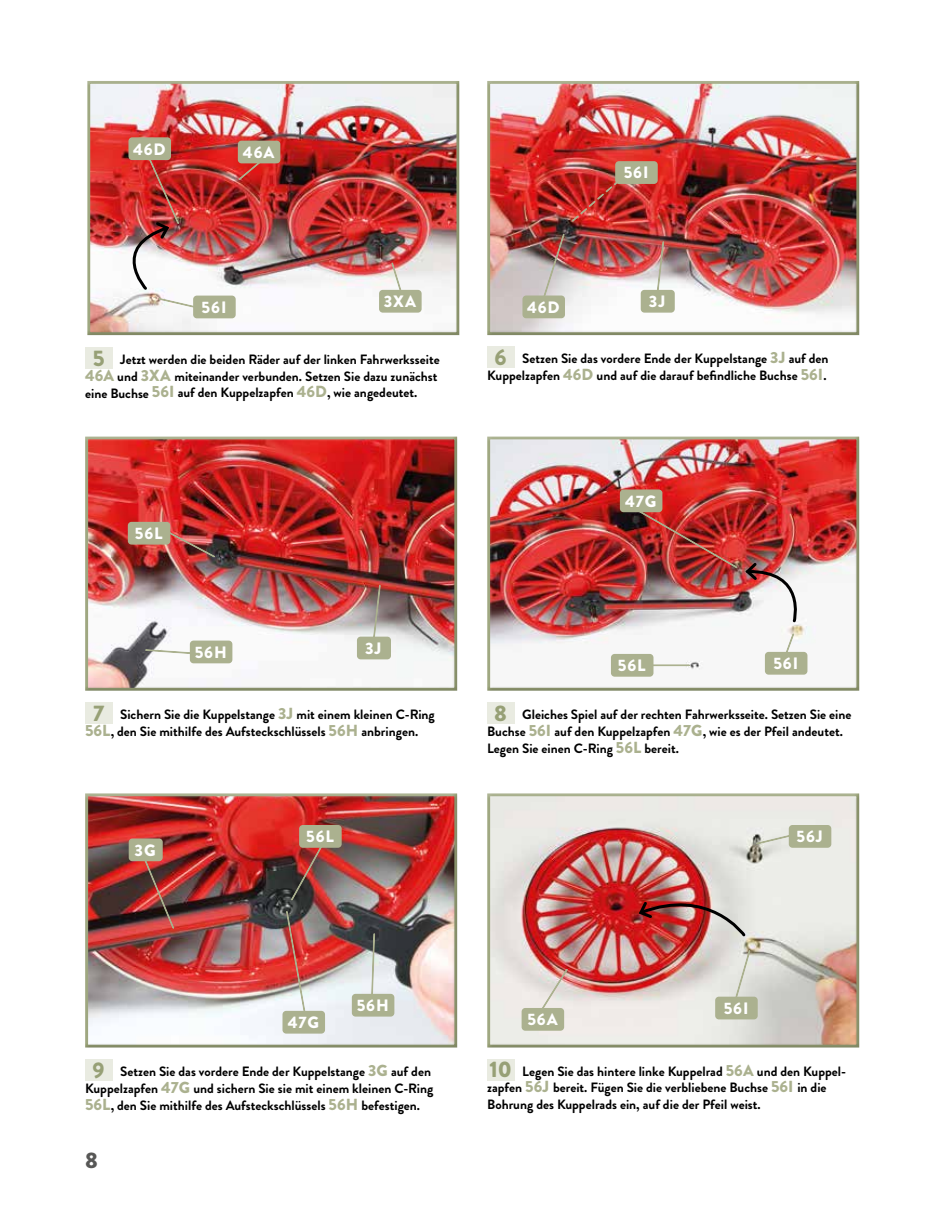
<style>
.page{position:relative;width:936px;height:1212px;background:#fff}
.page>*{position:absolute;margin:0;border:0;box-sizing:border-box;transform-origin:0 0}
.t1{font:900 22.5px "Brandon Grotesque";color:#575756}
.t2{font:900 16.5px "Brandon Grotesque";letter-spacing:.055em;color:#fff}
.t3{font:700 13.5px/17px "Brandon Grotesque";color:#000}
.s1{font-weight:900;font-size:22.5px;color:#97a076}
.s2{font-weight:900;font-size:16.05px;color:#abb18f}
</style>
<div class="page">
<div style="left:486px;top:81px;width:375px;height:255px;background:#000;opacity:.15"></div>
<div style="left:87px;top:80px;width:375px;height:256px;background:#000;opacity:.15"></div>
<div style="left:85px;top:347px;width:27px;height:21px;background:#e9ebe1"></div>
<div style="left:487px;top:346px;width:27px;height:22px;background:#e9ebe1"></div>
<div style="left:129px;top:138px;width:41px;height:21px;background:#abb18f;border-radius:3px"></div>
<div style="left:128px;top:137px;width:43px;height:23px;border:2px solid #abb18f;border-radius:3px"></div>
<div style="left:486px;top:436px;width:375px;height:255px;background:#000;opacity:.15"></div>
<div style="left:85px;top:436px;width:375px;height:255px;background:#000;opacity:.15"></div>
<div style="left:85px;top:702px;width:27px;height:22px;background:#e9ebe1"></div>
<div style="left:487px;top:702px;width:27px;height:21px;background:#e9ebe1"></div>
<div style="left:486px;top:793px;width:375px;height:255px;background:#000;opacity:.15"></div>
<div style="left:85px;top:792px;width:375px;height:256px;background:#000;opacity:.15"></div>
<div style="left:85px;top:1059px;width:27px;height:22px;background:#e9ebe1"></div>
<div style="left:487px;top:1059px;width:27px;height:21px;background:#e9ebe1"></div>
<div style="left:194px;top:296px;width:41px;height:22px;background:#abb18f;border-radius:3px"></div>
<div style="left:193px;top:296px;width:43px;height:22px;border:2px solid #abb18f;border-radius:3px"></div>
<svg style="left:235px;top:147px;width:43px;height:37px"></svg>
<div style="left:238px;top:141px;width:41px;height:22px;background:#abb18f;border-radius:3px"></div>
<div style="left:238px;top:141px;width:42px;height:22px;border:2px solid #abb18f;border-radius:3px"></div>
<svg style="left:388px;top:259px;width:17px;height:31px"></svg>
<div style="left:380px;top:291px;width:41px;height:21px;background:#abb18f;border-radius:3px"></div>
<div style="left:379px;top:290px;width:42px;height:23px;border:2px solid #abb18f;border-radius:3px"></div>
<img style="left:109px;top:144px;width:112px;height:171px">
<svg style="left:653px;top:238px;width:12px;height:52px"></svg>
<div style="left:641px;top:291px;width:33px;height:21px;background:#abb18f;border-radius:3px"></div>
<div style="left:640px;top:290px;width:34px;height:23px;border:2px solid #abb18f;border-radius:3px"></div>
<img style="left:536px;top:232px;width:31px;height:86px">
<div style="left:523px;top:296px;width:41px;height:21px;background:#abb18f;border-radius:3px"></div>
<div style="left:522px;top:295px;width:43px;height:23px;border:2px solid #abb18f;border-radius:3px"></div>
<svg style="left:144px;top:647px;width:46px;height:9px"></svg>
<div style="left:190px;top:641px;width:42px;height:21px;background:#abb18f;border-radius:3px"></div>
<div style="left:190px;top:640px;width:42px;height:23px;border:2px solid #abb18f;border-radius:3px"></div>
<img style="left:156px;top:524px;width:62px;height:36px">
<div style="left:128px;top:523px;width:42px;height:21px;background:#abb18f;border-radius:3px"></div>
<div style="left:128px;top:522px;width:42px;height:23px;border:2px solid #abb18f;border-radius:3px"></div>
<svg style="left:370px;top:582px;width:12px;height:55px"></svg>
<div style="left:357px;top:637px;width:33px;height:22px;background:#abb18f;border-radius:3px"></div>
<div style="left:357px;top:637px;width:34px;height:22px;border:2px solid #abb18f;border-radius:3px"></div>
<svg style="left:782px;top:630px;width:14px;height:22px"></svg>
<div style="left:765px;top:653px;width:41px;height:21px;background:#abb18f;border-radius:3px"></div>
<div style="left:764px;top:652px;width:43px;height:23px;border:2px solid #abb18f;border-radius:3px"></div>
<hr style="left:626px;top:664px;width:67px;height:3px;background:#fff;opacity:.19">
<hr style="left:624px;top:663px;width:65px;height:3px;background:#000;opacity:.3">
<div style="left:611px;top:655px;width:41px;height:21px;background:#abb18f;border-radius:3px"></div>
<div style="left:611px;top:654px;width:42px;height:23px;border:2px solid #abb18f;border-radius:3px"></div>
<img style="left:140px;top:853px;width:35px;height:77px">
<div style="left:129px;top:839px;width:33px;height:21px;background:#abb18f;border-radius:3px"></div>
<div style="left:129px;top:838px;width:34px;height:23px;border:2px solid #abb18f;border-radius:3px"></div>
<img style="left:630px;top:504px;width:176px;height:120px">
<div style="left:620px;top:490px;width:41px;height:21px;background:#abb18f;border-radius:3px"></div>
<div style="left:620px;top:489px;width:42px;height:23px;border:2px solid #abb18f;border-radius:3px"></div>
<img style="left:288px;top:841px;width:38px;height:61px">
<div style="left:300px;top:826px;width:41px;height:21px;background:#abb18f;border-radius:3px"></div>
<div style="left:299px;top:825px;width:42px;height:23px;border:2px solid #abb18f;border-radius:3px"></div>
<img style="left:285px;top:909px;width:24px;height:102px">
<div style="left:283px;top:1011px;width:41px;height:22px;background:#abb18f;border-radius:3px"></div>
<div style="left:282px;top:1011px;width:43px;height:22px;border:2px solid #abb18f;border-radius:3px"></div>
<svg style="left:370px;top:932px;width:7px;height:62px"></svg>
<div style="left:352px;top:994px;width:41px;height:22px;background:#abb18f;border-radius:3px"></div>
<div style="left:352px;top:994px;width:42px;height:22px;border:2px solid #abb18f;border-radius:3px"></div>
<svg style="left:529px;top:967px;width:41px;height:62px;background:#e3d2cd"></svg>
<div style="left:522px;top:1009px;width:41px;height:21px;background:#abb18f;border-radius:3px"></div>
<div style="left:521px;top:1008px;width:43px;height:23px;border:2px solid #abb18f;border-radius:3px"></div>
<svg style="left:754px;top:825px;width:35px;height:21px"></svg>
<div style="left:789px;top:826px;width:41px;height:21px;background:#abb18f;border-radius:3px"></div>
<div style="left:788px;top:825px;width:43px;height:23px;border:2px solid #abb18f;border-radius:3px"></div>
<svg style="left:728px;top:949px;width:24px;height:48px"></svg>
<div style="left:716px;top:997px;width:41px;height:22px;background:#abb18f;border-radius:3px"></div>
<div style="left:715px;top:997px;width:42px;height:22px;border:2px solid #abb18f;border-radius:3px"></div>
<img style="left:636px;top:886px;width:110px;height:52px">
<img style="left:569px;top:163px;width:71px;height:62px">
<div style="left:616px;top:162px;width:41px;height:21px;background:#abb18f;border-radius:3px"></div>
<div style="left:615px;top:161px;width:42px;height:23px;border:2px solid #abb18f;border-radius:3px"></div>
<p class="t2" style="left:133px;top:137px;width:34px">46D</p>
<p class="t2" style="left:243px;top:140px;width:33px">46A</p>
<p class="t2" style="left:202px;top:295px;width:26px">56I</p>
<p class="t2" style="left:623px;top:161px;width:26px">56I</p>
<p class="t2" style="left:384px;top:290px;width:34px">3XA</p>
<p class="t2" style="left:649px;top:290px;width:18px">3J</p>
<p class="t2" style="left:527px;top:295px;width:34px">46D</p>
<p class="t3" style="left:85px;top:351px;width:356px;text-indent:8px"><span class="s1">5</span> Jetzt werden die beiden Räder auf der linken Fahrwerksseite<br><span class="s2">46A</span> und <span class="s2">3XA</span> miteinander verbunden. Setzen Sie dazu zunächst eine Buchse <span class="s2">56I</span> auf den Kuppelzapfen <span class="s2">46D</span>, wie angedeutet.</p>
<p class="t3" style="left:487px;top:350px;width:343px;text-align:center"><span class="s1">6</span> Setzen Sie das vordere Ende der Kuppelstange <span class="s2">3J</span> auf den<br>Kuppelzapfen <span class="s2">46D</span> und auf die darauf befindliche Buchse <span class="s2">56I</span>.</p>
<p class="t2" style="left:135px;top:522px;width:29px">56L</p>
<p class="t2" style="left:195px;top:640px;width:34px">56H</p>
<p class="t2" style="left:365px;top:636px;width:18px">3J</p>
<p class="t2" style="left:625px;top:489px;width:33px">47G</p>
<p class="t2" style="left:618px;top:654px;width:29px">56L</p>
<p class="t2" style="left:773px;top:652px;width:26px">56I</p>
<p class="t3" style="left:85px;top:706px;width:351px;text-indent:8px"><span class="s1">7</span> Sichern Sie die Kuppelstange <span class="s2">3J</span> mit einem kleinen C-Ring<br><span class="s2">56L</span>, den Sie mithilfe des Aufsteckschlüssels <span class="s2">56H</span> anbringen.</p>
<p class="t3" style="left:487px;top:706px;width:366px;text-indent:7px"><span class="s1">8</span> Gleiches Spiel auf der rechten Fahrwerksseite. Setzen Sie eine<br>Buchse <span class="s2">56I</span> auf den Kuppelzapfen <span class="s2">47G</span>, wie es der Pfeil andeutet.<br>Legen Sie einen C-Ring <span class="s2">56L</span> bereit.</p>
<p class="t2" style="left:134px;top:838px;width:23px">3G</p>
<p class="t2" style="left:306px;top:825px;width:29px">56L</p>
<p class="t2" style="left:288px;top:1010px;width:33px">47G</p>
<p class="t2" style="left:356px;top:993px;width:34px">56H</p>
<p class="t2" style="left:527px;top:1008px;width:32px">56A</p>
<p class="t2" style="left:796px;top:825px;width:28px">56J</p>
<p class="t2" style="left:723px;top:996px;width:26px">56I</p>
<p class="t3" style="left:85px;top:1063px;width:350px;text-indent:7px"><span class="s1">9</span> Setzen Sie das vordere Ende der Kuppelstange <span class="s2">3G</span> auf den<br>Kuppelzapfen <span class="s2">47G</span> und sichern Sie sie mit einem kleinen C-Ring<br><span class="s2">56L</span>, den Sie mithilfe des Aufsteckschlüssels <span class="s2">56H</span> befestigen.</p>
<p class="t3" style="left:487px;top:1062px;width:360px"><span class="s1">10</span> Legen Sie das hintere linke Kuppelrad <span class="s2">56A</span> und den Kuppel&shy;zapfen <span class="s2">56J</span> bereit. Fügen Sie die verbliebene Buchse <span class="s2">56I</span> in die<br>Bohrung des Kuppelrads ein, auf die der Pfeil weist.</p>
<h1 class="t1" style="left:85px;top:1144px;width:14px">8</h1>
</div>
